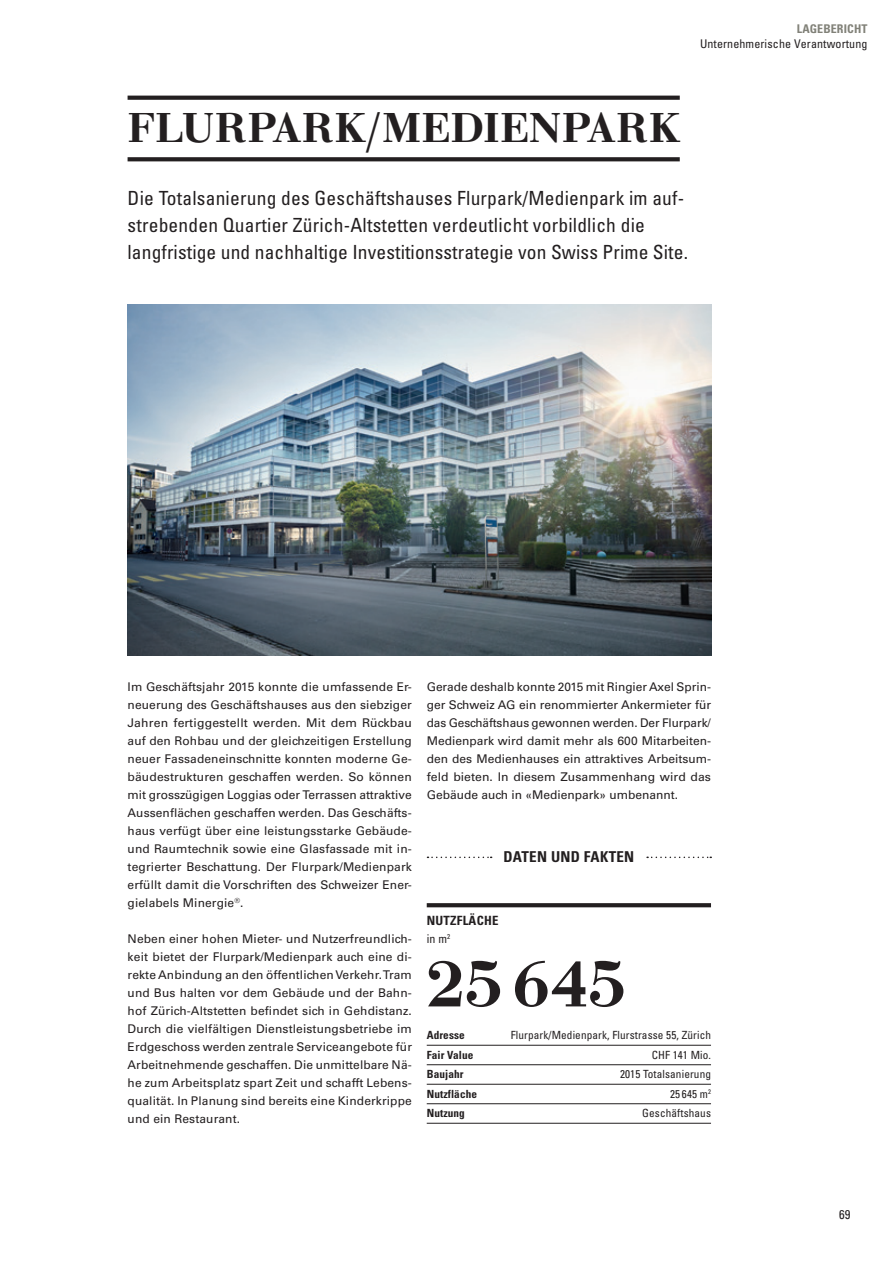
<style>
.page{position:relative;width:893px;height:1263px;background:#fff}
.page>*{position:absolute;margin:0;border:0;box-sizing:border-box;transform-origin:0 0}
.t1{font:67.5px "Bauer Bod Dem Bol";letter-spacing:.005em;color:#231f20}
.t2{font:43.5px "Bauer Bod Dem Bol";letter-spacing:.005em;color:#231f20}
.t3{font:condensed 19.5px/27px "Univers LT Std";letter-spacing:.01em;color:#231f20}
.t4{font:700 condensed 15px "Univers LT Std";letter-spacing:.02em;color:#231f20}
.t5{font:700 condensed 12.75px "Univers LT Std";letter-spacing:.02em;color:#231f20}
.t6{font:condensed 12.75px "Univers LT Std";color:#231f20}
.t7{font:12px/18px "Univers LT Std";letter-spacing:.01em;color:#231f20;text-align:justify}
.t8{font:condensed 12px "Univers LT Std";letter-spacing:.01em;color:#231f20}
.t9{font:700 condensed 12px "Univers LT Std";letter-spacing:.01em;color:#818178}
.t10{font:condensed 11.25px "Univers LT Std";letter-spacing:.01em;color:#231f20}
.t11{font:700 condensed 11.25px "Univers LT Std";letter-spacing:.01em;color:#231f20}
</style>
<div class="page">
<svg style="left:128px;top:96px;width:552px;height:4px;background:#2e2a2b"></svg>
<svg style="left:128px;top:157px;width:552px;height:4px;background:#2d292a"></svg>
<img style="left:128px;top:304px;width:583px;height:351px">
<svg style="left:647px;top:856px;width:64px;height:2px"></svg>
<svg style="left:427px;top:856px;width:65px;height:2px"></svg>
<svg style="left:427px;top:903px;width:284px;height:4px"></svg>
<hr style="left:427px;top:1045px;width:284px;height:1px;background:#231f20">
<hr style="left:427px;top:1064px;width:284px;height:1px;background:#231f20">
<hr style="left:427px;top:1084px;width:284px;height:1px;background:#231f20">
<hr style="left:427px;top:1103px;width:284px;height:1px;background:#231f20">
<hr style="left:427px;top:1123px;width:284px;height:1px;background:#231f20">
<p class="t9" style="left:797px;top:22px;width:72px">LAGEBERICHT</p>
<p class="t8" style="left:700px;top:36px;width:169px">Unternehmerische Verantwortung</p>
<h2 class="t2" style="left:128px;top:102px;width:554px">FLURPARK/MEDIENPARK</h2>
<h3 class="t3" style="left:128px;top:185px;width:562px">Die Totalsanierung des Geschäftshauses Flurpark/Medienpark im auf&shy;strebenden Quartier Zürich-Altstetten verdeutlicht vorbildlich die langfristige und nachhaltige Investitionsstrategie von Swiss Prime Site.</h3>
<p class="t7" style="left:128px;top:678px;width:286px">Im Geschäftsjahr 2015 konnte die umfassende Er&shy;neuerung des Geschäftshauses aus den siebziger Jahren fertiggestellt werden. Mit dem Rückbau auf den Rohbau und der gleichzeitigen Erstellung neuer Fassadeneinschnitte konnten moderne Ge&shy;bäudestrukturen geschaffen werden. So können mit grosszügigen Loggias oder Terrassen attraktive Aussenflächen geschaffen werden. Das Geschäfts&shy;haus verfügt über eine leistungsstarke Gebäude&shy;und Raumtechnik sowie eine Glasfassade mit in&shy;tegrierter Beschattung. Der Flurpark/Medienpark erfüllt damit die Vorschriften des Schweizer Ener&shy;gielabels Minergie<sup>®</sup>.</p>
<p class="t7" style="left:128px;top:930px;width:286px">Neben einer hohen Mieter- und Nutzerfreundlich&shy;keit bietet der Flurpark/Medienpark auch eine di&shy;rekte Anbindung an den öffentlichen Verkehr. Tram und Bus halten vor dem Gebäude und der Bahn&shy;hof Zürich-Altstetten befindet sich in Gehdistanz.<br>Durch die vielfältigen Dienstleistungsbetriebe im Erdgeschoss werden zentrale Serviceangebote für Arbeitnehmende geschaffen. Die unmittelbare Nä&shy;he zum Arbeitsplatz spart Zeit und schafft Lebens&shy;qualität. In Planung sind bereits eine Kinderkrippe und ein Restaurant.</p>
<p class="t7" style="left:427px;top:678px;width:286px">Gerade deshalb konnte 2015 mit Ringier Axel Sprin&shy;ger Schweiz AG ein renommierter Ankermieter für das Geschäftshaus gewonnen werden. Der Flurpark/ Medienpark wird damit mehr als 600 Mitarbeiten&shy;den des Medienhauses ein attraktives Arbeitsum&shy;feld bieten. In diesem Zusammenhang wird das Gebäude auch in «Medienpark» umbenannt.</p>
<p class="t4" style="left:503px;top:848px;width:132px">DATEN UND FAKTEN</p>
<p class="t5" style="left:427px;top:913px;width:73px">NUTZFLÄCHE</p>
<p class="t8" style="left:427px;top:931px;width:25px">in m<sup>2</sup></p>
<h1 class="t1" style="left:427px;top:943px;width:201px">25645</h1>
<p class="t11" style="left:427px;top:1028px;width:40px">Adresse</p>
<p class="t10" style="left:511px;top:1028px;width:202px">Flurpark/Medienpark, Flurstrasse 55, Zürich</p>
<p class="t11" style="left:427px;top:1048px;width:48px">Fair Value</p>
<p class="t10" style="left:652px;top:1047px;width:61px">CHF 141 Mio.</p>
<p class="t11" style="left:427px;top:1067px;width:38px">Baujahr</p>
<p class="t10" style="left:620px;top:1067px;width:92px">2015 Totalsanierung</p>
<p class="t11" style="left:427px;top:1087px;width:52px">Nutzfläche</p>
<p class="t10" style="left:670px;top:1086px;width:42px">25 645 m<sup>2</sup></p>
<p class="t11" style="left:427px;top:1106px;width:40px">Nutzung</p>
<p class="t10" style="left:642px;top:1106px;width:70px">Geschäftshaus</p>
<p class="t6" style="left:839px;top:1206px;width:13px">69</p>
</div>
